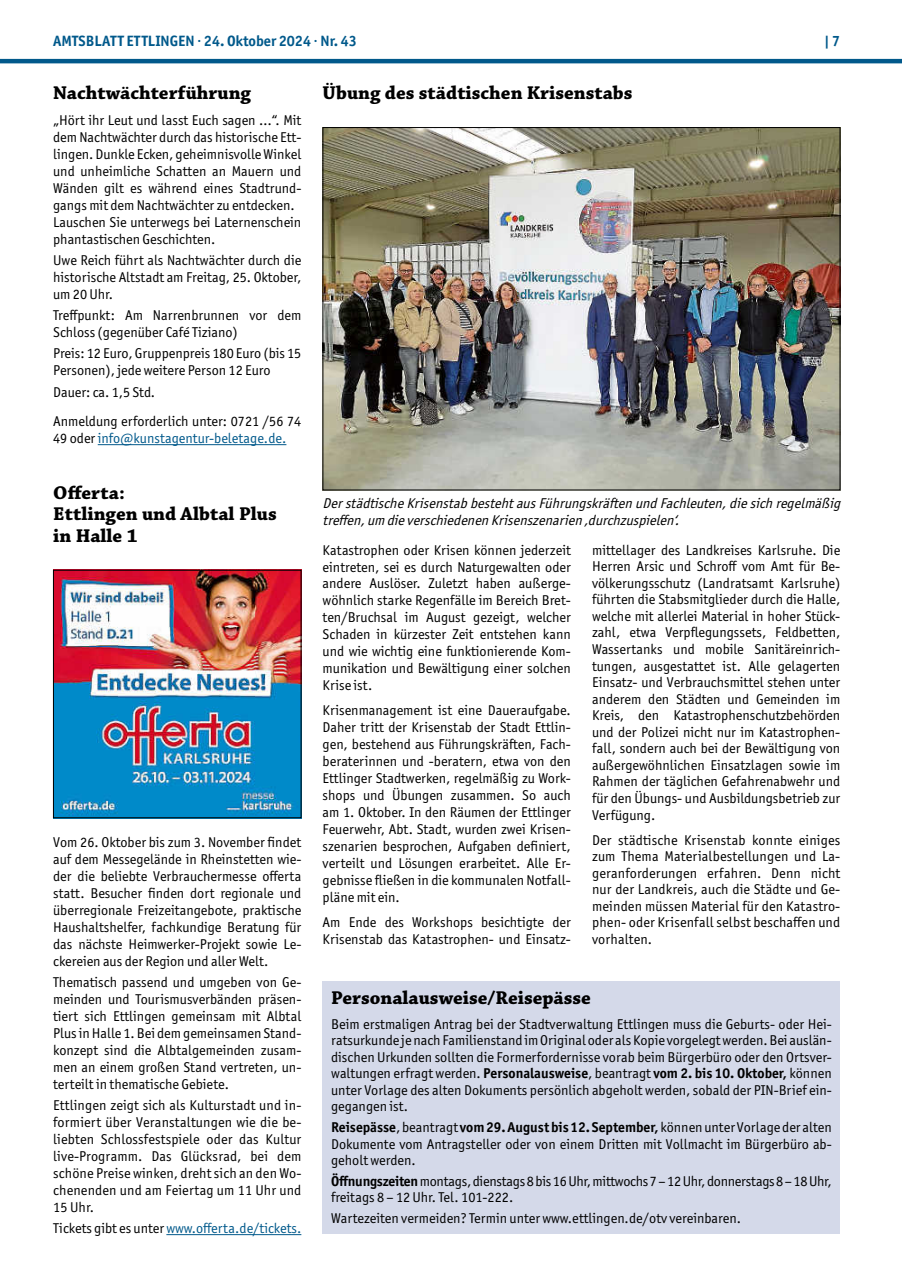
<style>
.page{position:relative;width:902px;height:1280px;background:#fff}
.page>*{position:absolute;margin:0;border:0;box-sizing:border-box;transform-origin:0 0}
.t1{font:700 19.5px/21.5px "Chaparral Pro";color:#000}
.t2{font:700 15px "Officina Sans ITC Pro";color:#01598b}
.t3{font:14.25px/17px "Officina Sans ITC Pro";color:#000;text-align:justify}
.t4{font:italic 14.25px/16.5px "Officina Sans ITC Pro";color:#000}
.t5{font:14.25px/16.5px "Officina Sans ITC Pro";letter-spacing:-.02em;color:#000}
.t6{font:14.25px "Officina Sans ITC Pro";color:#01598b}
.s1{color:#000}
.s2{font-weight:700}
</style>
<div class="page">
<hr style="left:0;top:59px;width:901px;height:4px;background:#01598b">
<hr style="left:98px;top:444px;width:188px;height:1px;background:#01598b">
<hr style="left:166px;top:1234px;width:135px;height:1px;background:#01598b">
<img style="left:55px;top:572px;width:244px;height:244px">
<div style="left:53px;top:570px;width:248px;height:248px;border:1px solid #000"></div>
<img style="left:324px;top:129px;width:514px;height:359px">
<div style="left:322px;top:981px;width:518px;height:252px;background:#d4d9e9"></div>
<p class="t2" style="left:53px;top:31px;width:305px">AMTSBLATT ETTLINGEN · 24. Oktober 2024 · Nr. 43</p>
<p class="t2" style="left:824px;top:31px;width:18px">| 7</p>
<h1 class="t1" style="left:53px;top:83px;width:199px">Nachtwächterführung</h1>
<p class="t3" style="left:53px;top:112px;width:250px;text-align:left">„Hört ihr Leut und lasst Euch sagen …“. Mit dem Nachtwächter durch das historische Ett&shy;lingen. Dunkle Ecken, geheimnisvolle Winkel und unheimliche Schatten an Mauern und Wänden gilt es während eines Stadtrund&shy;gangs mit dem Nachtwächter zu entdecken.<br>Lauschen Sie unterwegs bei Laternenschein phantastischen Geschichten.</p>
<p class="t3" style="left:53px;top:252px;width:250px">Uwe Reich führt als Nachtwächter durch die historische Altstadt am Freitag, 25. Oktober, um 20 Uhr.</p>
<p class="t3" style="left:53px;top:307px;width:250px">Treffpunkt: Am Narrenbrunnen vor dem<br>Schloss (gegenüber Café Tiziano)</p>
<p class="t3" style="left:53px;top:345px;width:250px">Preis: 12 Euro, Gruppenpreis 180 Euro (bis 15<br>Personen), jede weitere Person 12 Euro</p>
<p class="t3" style="left:53px;top:377px;width:250px;line-height:29.7px">Dauer: ca. 1,5 Std.<br>Anmeldung erforderlich unter: 0721 /56 74</p>
<p class="t6" style="left:53px;top:430px;width:235px"><span class="s1">49 oder</span> info@kunstagentur-beletage.de.</p>
<h1 class="t1" style="left:53px;top:483px;width:225px">Offerta:<br>Ettlingen und Albtal Plus in Halle 1</h1>
<h1 class="t1" style="left:322px;top:83px;width:311px">Übung des städtischen Krisenstabs</h1>
<p class="t4" style="left:322px;top:495px;width:523px">DerstädtischeKrisenstabbestehtausFührungskräften undFachleuten,diesich regelmäßig treffen,um dieverschiedenen Krisenszenarien ‚durchzuspielen‘.</p>
<p class="t3" style="left:322px;top:541px;width:250px">Katastrophen oder Krisen können jederzeit eintreten, sei es durch Naturgewalten oder andere Auslöser. Zuletzt haben außerge&shy;wöhnlich starke Regenfälle im Bereich Bret&shy;ten/Bruchsal im August gezeigt, welcher Schaden in kürzester Zeit entstehen kann und wie wichtig eine funktionierende Kom&shy;munikation und Bewältigung einer solchen Krise ist.</p>
<p class="t3" style="left:322px;top:702px;width:250px">Krisenmanagement ist eine Daueraufgabe.<br>Daher tritt der Krisenstab der Stadt Ettlin&shy;gen, bestehend aus Führungskräften, Fach&shy;beraterinnen und -beratern, etwa von den Ettlinger Stadtwerken, regelmäßig zu Work&shy;shops und Übungen zusammen. So auch am 1. Oktober. In den Räumen der Ettlinger Feuerwehr, Abt. Stadt, wurden zwei Krisen&shy;szenarien besprochen, Aufgaben definiert, verteilt und Lösungen erarbeitet. Alle Er&shy;gebnisse fließen in die kommunalen Notfall&shy;pläne mit ein.</p>
<p class="t3" style="left:322px;top:914px;width:250px">Am Ende des Workshops besichtigte der<br>Krisenstab das Katastrophen- und Einsatz-</p>
<p class="t3" style="left:592px;top:541px;width:250px;line-height:16.5px">mittellager des Landkreises Karlsruhe. Die Herren Arsic und Schroff vom Amt für Be&shy;völkerungsschutz (Landratsamt Karlsruhe) führten die Stabsmitglieder durch die Halle, welche mit allerlei Material in hoher Stück&shy;zahl, etwa Verpflegungssets, Feldbetten, Wassertanks und mobile Sanitäreinrich&shy;tungen, ausgestattet ist. Alle gelagerten Einsatz- und Verbrauchsmittel stehen unter anderem den Städten und Gemeinden im Kreis, den Katastrophenschutzbehörden und der Polizei nicht nur im Katastrophen&shy;fall, sondern auch bei der Bewältigung von außergewöhnlichen Einsatzlagen sowie im Rahmen der täglichen Gefahrenabwehr und für den Übungs- und Ausbildungsbetrieb zur Verfügung.</p>
<p class="t3" style="left:592px;top:831px;width:250px;line-height:16.5px">Der städtische Krisenstab konnte einiges zum Thema Materialbestellungen und La&shy;geranforderungen erfahren. Denn nicht nur der Landkreis, auch die Städte und Ge&shy;meinden müssen Material für den Katastro&shy;phen- oder Krisenfall selbst beschaffen und vorhalten.</p>
<p class="t3" style="left:53px;top:834px;width:250px">Vom 26. Oktober bis zum 3. November findet auf dem Messegelände in Rheinstetten wie&shy;der die beliebte Verbrauchermesse offerta statt. Besucher finden dort regionale und überregionale Freizeitangebote, praktische Haushaltshelfer, fachkundige Beratung für das nächste Heimwerker-Projekt sowie Le&shy;ckereien aus der Region und aller Welt.</p>
<p class="t3" style="left:53px;top:974px;width:250px">Thematisch passend und umgeben von Ge&shy;meinden und Tourismusverbänden präsen&shy;tiert sich Ettlingen gemeinsam mit Albtal Plus in Halle 1. Bei dem gemeinsamen Stand&shy;konzept sind die Albtalgemeinden zusam&shy;men an einem großen Stand vertreten, un&shy;terteilt in thematische Gebiete.</p>
<p class="t3" style="left:53px;top:1097px;width:250px">Ettlingen zeigt sich als Kulturstadt und in&shy;formiert über Veranstaltungen wie die be&shy;liebten Schlossfestspiele oder das Kultur live-Programm. Das Glücksrad, bei dem schöne Preise winken, dreht sich an den Wo&shy;chenenden und am Feiertag um 11 Uhr und 15 Uhr.</p>
<p class="t6" style="left:53px;top:1220px;width:250px"><span class="s1">Tickets gibt es unter</span> www.offerta.de/tickets.</p>
<h1 class="t1" style="left:331px;top:987px;width:261px">Personalausweise/Reisepässe</h1>
<p class="t3" style="left:331px;top:1016px;width:502px;line-height:16.5px">Beim erstmaligen Antrag bei der Stadtverwaltung Ettlingen muss die Geburts- oder Hei&shy;ratsurkunde je nach Familienstand im Original oder als Kopie vorgelegt werden. Bei auslän&shy;dischen Urkunden sollten die Formerfordernisse vorab beim Bürgerbüro oder den Ortsver&shy;waltungen erfragt werden. <span class="s2">Personalausweise</span>, beantragt <span class="s2">vom 2. bis 10. Oktober,</span> können unter Vorlage des alten Dokuments persönlich abgeholt werden, sobald der PIN-Brief ein&shy;gegangen ist.</p>
<p class="t3" style="left:331px;top:1119px;width:502px;line-height:16.5px"><span class="s2">Reisepässe</span>, beantragt <span class="s2">vom 29. August bis 12. September,</span> können unter Vorlage der alten Dokumente vom Antragsteller oder von einem Dritten mit Vollmacht im Bürgerbüro ab&shy;geholt werden.</p>
<p class="t5" style="left:331px;top:1173px;width:502px"><span class="s2">Öffnungszeiten</span> montags, dienstags 8 bis 16 Uhr, mittwochs 7 – 12 Uhr, donnerstags 8 – 18 Uhr, freitags 8 – 12 Uhr. Tel. 101-222.</p>
<p class="t3" style="left:331px;top:1210px;width:411px">Wartezeiten vermeiden? Termin unter www.ettlingen.de/otv vereinbaren.</p>
</div>
